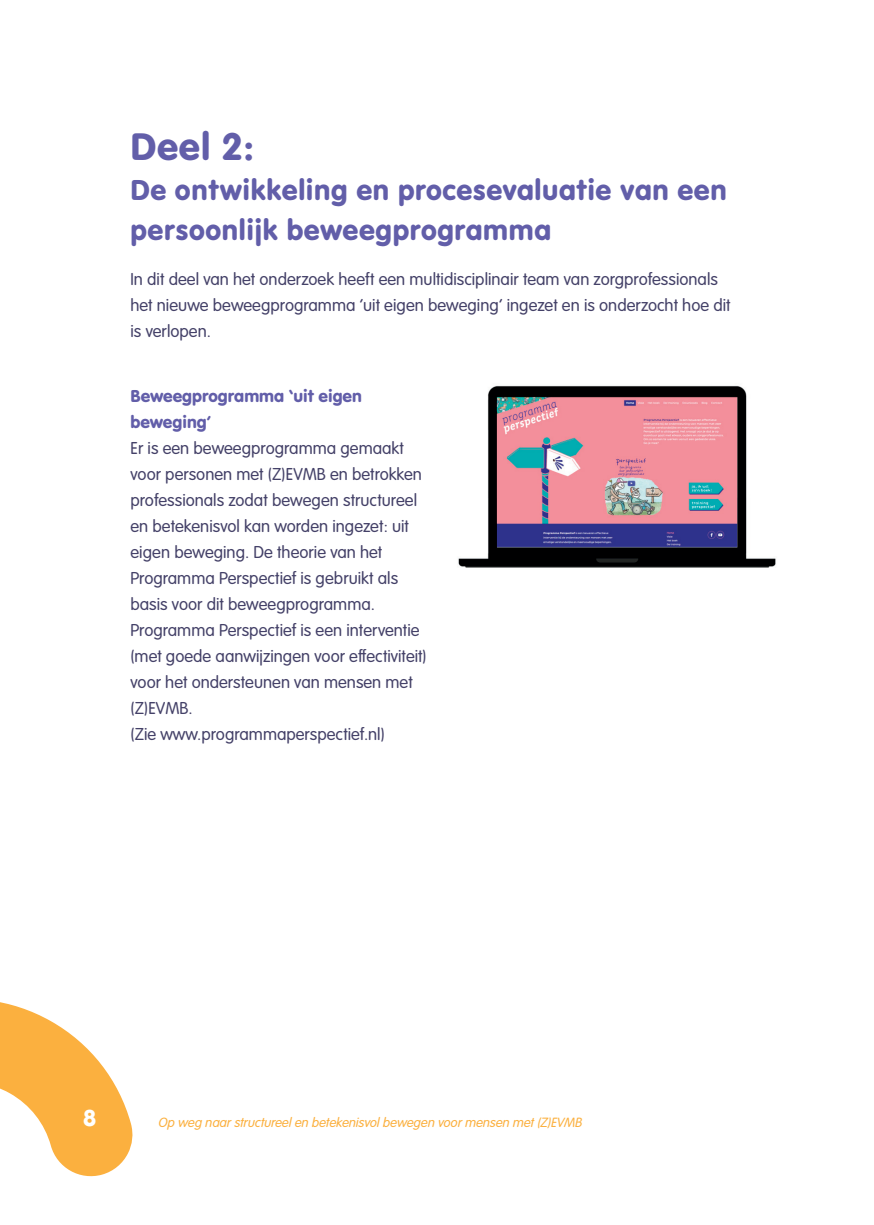
<style>
.page{position:relative;width:874px;height:1225px;background:#fff}
.page>*{position:absolute;margin:0;border:0;box-sizing:border-box;transform-origin:0 0}
.t1{font:40px "VAG Rundschrift D";color:#625ea9}
.t2{font:30px/40px "VAG Rundschrift D";letter-spacing:.02em;color:#625ea9}
.t3{font:24px "VAG Rundschrift D";color:#fff}
.t4{font:300 18px/26px "VAG Rundschrift D";color:#444168}
.t5{font:18px/26px "VAG Rundschrift D";color:#625ea9}
.t6{font:italic 300 14px "VAG Rundschrift D";color:#fbb03f}
</style>
<div class="page">
<img style="left:458px;top:385px;width:318px;height:183px">
<svg style="left:0;top:1002px;width:133px;height:175px"></svg>
<h1 class="t1" style="left:130px;top:123px;width:125px">Deel 2:</h1>
<h2 class="t2" style="left:130px;top:170px;width:597px">De ontwikkeling en procesevaluatie van een persoonlijk beweegprogramma</h2>
<p class="t4" style="left:130px;top:267px;width:601px">In dit deel van het onderzoek heeft een multidisciplinair team van zorgprofessionals het nieuwe beweegprogramma ‘uit eigen beweging’ ingezet en is onderzocht hoe dit is verlopen.</p>
<p class="t5" style="left:130px;top:383px;width:233px">Beweegprogramma ‘uit eigen beweging’</p>
<p class="t4" style="left:130px;top:436px;width:297px">Er is een beweegprogramma gemaakt voor personen met (Z)EVMB en betrokken professionals zodat bewegen structureel en betekenisvol kan worden ingezet: uit eigen beweging. De theorie van het Programma Perspectief is gebruikt als basis voor dit beweegprogramma.<br>Programma Perspectief is een interventie (met goede aanwijzingen voor effectiviteit) voor het ondersteunen van mensen met (Z)EVMB.<br>(Zie www.programmaperspectief.nl)</p>
<h3 class="t3" style="left:83px;top:1103px;width:15px">8</h3>
<p class="t6" style="left:159px;top:1112px;width:425px">Op weg naar structureel en betekenisvol bewegen voor mensen met (Z)EVMB</p>
</div>
